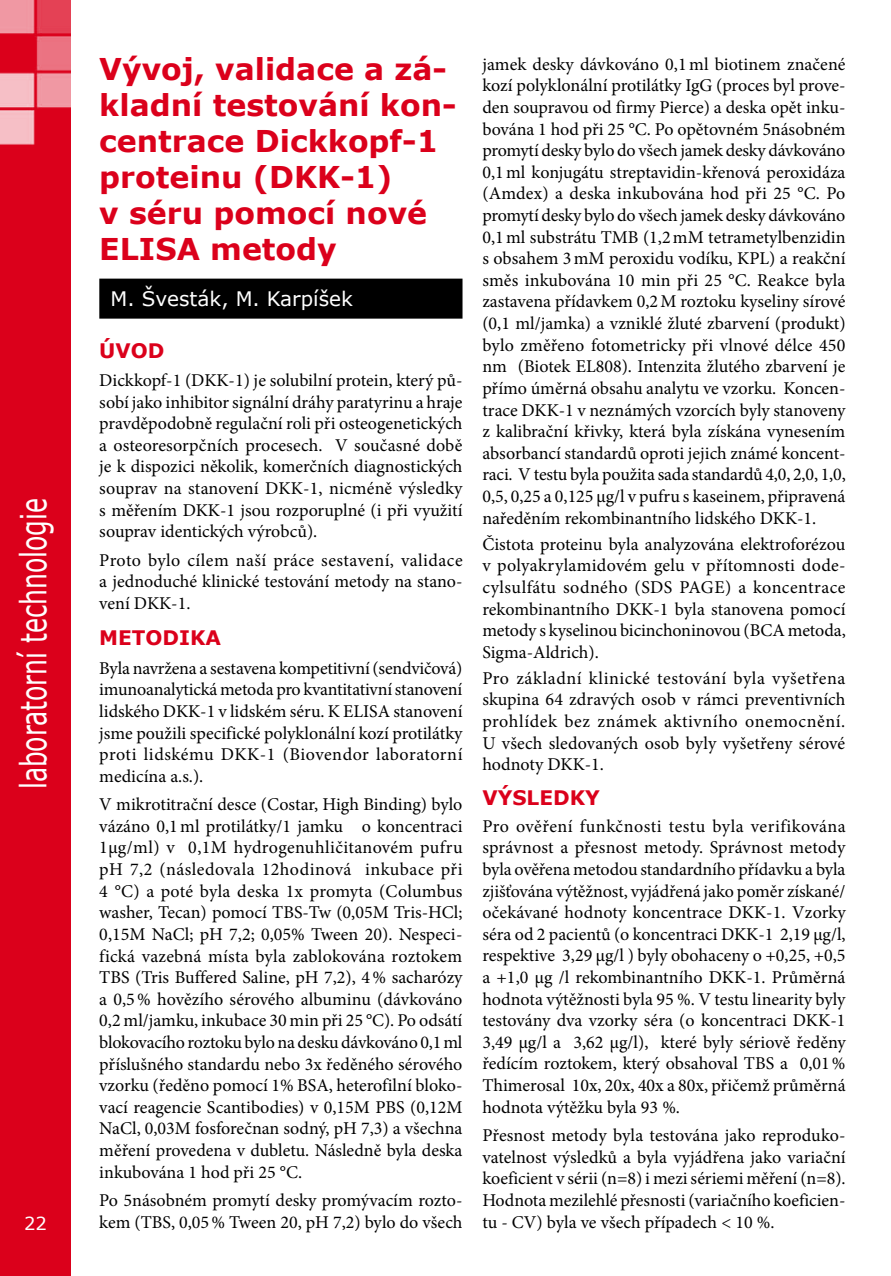
<style>
.page{position:relative;width:891px;height:1276px;background:#fff}
.page>*{position:absolute;margin:0;border:0;box-sizing:border-box;transform-origin:0 0}
.t1{font:36px "Verdana";color:#fff;scale:.7 1}
.t2{font:700 30px/36px "Verdana";color:#db001b}
.t3{font:20px "Verdana";color:#fff}
.t4{font:700 20px "Verdana";color:#db001b}
.t5{font:18px/21.6px "Minion Pro";color:#000;text-align:justify}
.t6{font:18px "Verdana";color:#fff}
</style>
<div class="page">
<img style="left:0;top:0;width:71px;height:1276px">
<div style="left:99px;top:279px;width:363px;height:40px;background:#000"></div>
<h1 class="t1" style="left:10px;top:789px;width:418px;rotate:-90deg">laboratorní technologie</h1>
<p class="t6" style="left:24px;top:1211px;width:24px">22</p>
<h2 class="t2" style="left:99px;top:50px;width:358px">Vývoj, validace a zá&shy;kladní testování kon&shy;centrace Dickkopf-1 proteinu (DKK-1)<br>v séru pomocí nové<br>ELISA metody</h2>
<p class="t3" style="left:111px;top:286px;width:243px">M. Švesták, M. Karpíšek</p>
<p class="t4" style="left:99px;top:338px;width:67px">ÚVOD</p>
<p class="t5" style="left:99px;top:369px;width:364px">Dickkopf-1 (DKK-1) je solubilní protein, který pů&shy;sobí jako inhibitor signální dráhy paratyrinu a hraje pravděpodobně regulační roli při osteogenetických a osteoresorpčních procesech. V současné době je k dispozici několik, komerčních diagnostických souprav na stanovení DKK-1, nicméně výsledky s měřením DKK-1 jsou rozporuplné (i při využití souprav identických výrobců).</p>
<p class="t5" style="left:99px;top:549px;width:364px">Proto bylo cílem naší práce sestavení, validace a jednoduché klinické testování metody na stano&shy;vení DKK-1.</p>
<p class="t4" style="left:99px;top:625px;width:123px">METODIKA</p>
<p class="t5" style="left:99px;top:657px;width:364px">Byla navržena a sestavena kompetitivní (sendvičová) imunoanalytická metoda pro kvantitativní stanovení lidského DKK-1 v lidském séru. K ELISA stanovení jsme použili specifické polyklonální kozí protilátky proti lidskému DKK-1 (Biovendor laboratorní medicína a.s.).</p>
<p class="t5" style="left:99px;top:794px;width:364px">V mikrotitrační desce (Costar, High Binding) bylo vázáno 0,1ml protilátky/1 jamku o koncentraci 1µg/ml) v 0,1M hydrogenuhličitanovém pufru pH 7,2 (následovala 12hodinová inkubace při 4 °C) a poté byla deska 1x promyta (Columbus washer, Tecan) pomocí TBS-Tw (0,05M Tris-HCl; 0,15M NaCl; pH 7,2; 0,05% Tween 20). Nespeci&shy;fická vazebná místa byla zablokována roztokem TBS (Tris Buffered Saline, pH 7,2), 4% sacharózy a 0,5% hovězího sérového albuminu (dávkováno 0,2 ml/jamku, inkubace 30 min při 25 °C). Po odsátí blokovacího roztoku bylo na desku dávkováno 0,1ml příslušného standardu nebo 3x ředěného sérového vzorku (ředěno pomocí 1% BSA, heterofilní bloko&shy;vací reagencie Scantibodies) v 0,15M PBS (0,12M NaCl, 0,03M fosforečnan sodný, pH 7,3) a všechna měření provedena v dubletu. Následně byla deska inkubována 1 hod při 25 °C.</p>
<p class="t5" style="left:99px;top:1189px;width:364px">Po 5násobném promytí desky promývacím rozto&shy;kem (TBS, 0,05% Tween 20, pH 7,2) bylo do všech</p>
<p class="t5" style="left:482px;top:53px;width:365px">jamek desky dávkováno 0,1ml biotinem značené kozí polyklonální protilátky IgG (proces byl prove&shy;den soupravou od firmy Pierce) a deska opět inku&shy;bována 1 hod při 25 °C. Po opětovném 5násobném promytí desky bylo do všech jamek desky dávkováno 0,1ml konjugátu streptavidin-křenová peroxidáza (Amdex) a deska inkubována hod při 25 °C. Po promytí desky bylo do všech jamek desky dávkováno 0,1ml substrátu TMB (1,2mM tetrametylbenzidin s obsahem 3mM peroxidu vodíku, KPL) a reakční směs inkubována 10 min při 25 °C. Reakce byla zastavena přídavkem 0,2M roztoku kyseliny sírové (0,1 ml/jamka) a vzniklé žluté zbarvení (produkt) bylo změřeno fotometricky při vlnové délce 450 nm (Biotek EL808). Intenzita žlutého zbarvení je přímo úměrná obsahu analytu ve vzorku. Koncen&shy;trace DKK-1 v neznámých vzorcích byly stanoveny z kalibrační křivky, která byla získána vynesením absorbancí standardů oproti jejich známé koncent&shy;raci. V testu byla použita sada standardů 4,0, 2,0, 1,0, 0,5, 0,25 a 0,125 µg/l v pufru s kaseinem, připravená naředěním rekombinantního lidského DKK-1.</p>
<p class="t5" style="left:482px;top:533px;width:365px">Čistota proteinu byla analyzována elektroforézou v polyakrylamidovém gelu v přítomnosti dode&shy;cylsulfátu sodného (SDS PAGE) a koncentrace rekombinantního DKK-1 byla stanovena pomocí metody s kyselinou bicinchoninovou (BCA metoda, Sigma-Aldrich).</p>
<p class="t5" style="left:482px;top:667px;width:364px">Pro základní klinické testování byla vyšetřena skupina 64 zdravých osob v rámci preventivních prohlídek bez známek aktivního onemocnění.<br>U všech sledovaných osob byly vyšetřeny sérové hodnoty DKK-1.</p>
<p class="t4" style="left:482px;top:784px;width:119px">VÝSLEDKY</p>
<p class="t5" style="left:482px;top:815px;width:365px">Pro ověření funkčnosti testu byla verifikována správnost a přesnost metody. Správnost metody byla ověřena metodou standardního přídavku a byla zjišťována výtěžnost, vyjádřená jako poměr získané/ očekávané hodnoty koncentrace DKK-1. Vzorky séra od 2 pacientů (o koncentraci DKK-1 2,19 µg/l, respektive 3,29 µg/l ) byly obohaceny o +0,25, +0,5 a +1,0 µg /l rekombinantního DKK-1. Průměrná hodnota výtěžnosti byla 95 %. V testu linearity byly testovány dva vzorky séra (o koncentraci DKK-1<br>3,49 µg/l a 3,62 µg/l), které byly sériově ředěny ředícím roztokem, který obsahoval TBS a 0,01% Thimerosal 10x, 20x, 40x a 80x, přičemž průměrná hodnota výtěžku byla 93 %.</p>
<p class="t5" style="left:482px;top:1124px;width:365px">Přesnost metody byla testována jako reproduko&shy;vatelnost výsledků a byla vyjádřena jako variační koeficient v sérii (n=8) i mezi sériemi měření (n=8).<br>Hodnota mezilehlé přesnosti (variačního koeficien&shy;tu - CV) byla ve všech případech &lt; 10 %.</p>
</div>
